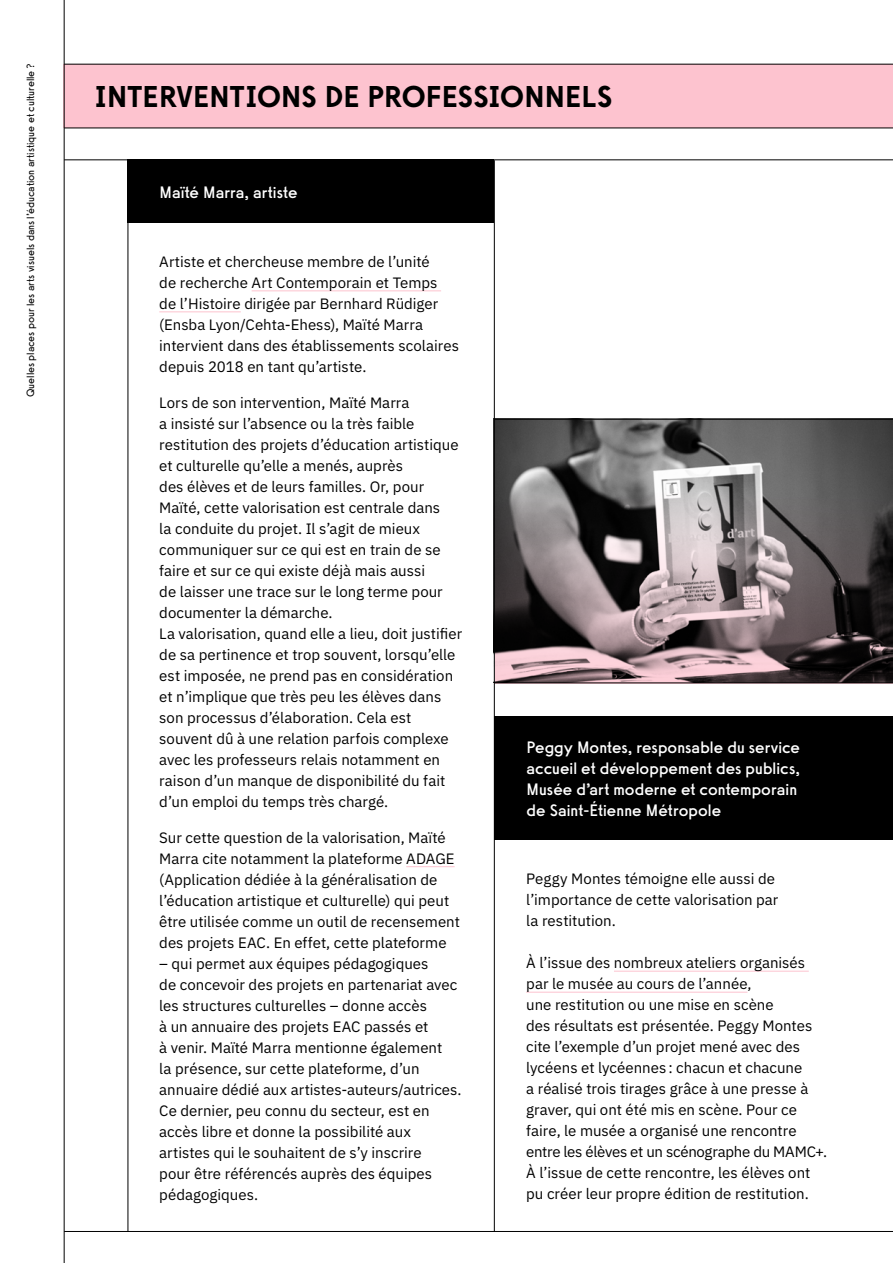
<style>
.page{position:relative;width:893px;height:1263px;background:#fff}
.page>*{position:absolute;margin:0;border:0;box-sizing:border-box;transform-origin:0 0}
.t1{font:500 30px "Sawton Industrial";color:#000}
.t2{font:16.5px/21px "Sawton Industrial";letter-spacing:.005em;color:#fff}
.t3{font:15px/21px "IBM Plex Sans";color:#000}
.t4{font:300 10.5px "Sawton Industrial";letter-spacing:-.005em;color:#000}
</style>
<div class="page">
<svg style="left:495px;top:420px;width:398px;height:262px"></svg>
<hr style="left:64px;top:1231px;width:829px;height:1px;background:#000">
<div style="left:64px;top:64px;width:829px;height:64px;background:#fdc3cf"></div>
<hr style="left:64px;top:128px;width:829px;height:1px;background:#000">
<hr style="left:64px;top:64px;width:829px;height:1px;background:#000">
<hr style="left:252px;top:290px;width:189px;height:1px;background:#fdc3cf">
<hr style="left:159px;top:311px;width:82px;height:1px;background:#fdc3cf">
<hr style="left:406px;top:866px;width:49px;height:1px;background:#fdc3cf">
<hr style="left:128px;top:161px;width:1px;height:1071px;background:#000">
<hr style="left:494px;top:160px;width:1px;height:1072px;background:#000">
<div style="left:128px;top:159px;width:366px;height:64px;background:#000"></div>
<hr style="left:64px;top:159px;width:829px;height:1px;background:#000">
<hr style="left:614px;top:971px;width:195px;height:1px;background:#fdc3cf">
<hr style="left:526px;top:992px;width:221px;height:1px;background:#fdc3cf">
<div style="left:495px;top:716px;width:398px;height:124px;background:#000"></div>
<hr style="left:494px;top:682px;width:399px;height:1px;background:#000">
<hr style="left:494px;top:419px;width:399px;height:1px;background:#000">
<hr style="left:64px;top:0;width:1px;height:1263px;background:#000">
<p class="t4" style="left:24px;top:397px;width:335px;rotate:-90deg">Quelles places pour les arts visuels dans l’éducation artistique et culturelle?</p>
<h1 class="t1" style="left:95px;top:78px;width:519px">INTERVENTIONS DE PROFESSIONNELS</h1>
<p class="t2" style="left:159px;top:181px;width:140px">Maïté Marra, artiste</p>
<p class="t3" style="left:159px;top:250px;width:301px">Artiste et chercheuse membre de l’unité<br>de recherche Art Contemporain et Temps<br>de l’Histoire dirigée par Bernhard Rüdiger (Ensba Lyon/Cehta-Ehess), Maïté Marra intervient dans des établissements scolaires depuis 2018 en tant qu’artiste.</p>
<p class="t3" style="left:159px;top:391px;width:304px">Lors de son intervention, Maïté Marra<br>a insisté sur l’absence ou la très faible restitution des projets d’éducation artistique et culturelle qu’elle a menés, auprès<br>des élèves et de leurs familles. Or, pour Maïté, cette valorisation est centrale dans<br>la conduite du projet. Il s’agit de mieux communiquer sur ce qui est en train de se faire et sur ce qui existe déjà mais aussi<br>de laisser une trace sur le long terme pour documenter la démarche.<br>La valorisation, quand elle a lieu, doit justifier de sa pertinence et trop souvent, lorsqu’elle est imposée, ne prend pas en considération et n’implique que très peu les élèves dans son processus d’élaboration. Cela est souvent dû à une relation parfois complexe avec les professeurs relais notamment en raison d’un manque de disponibilité du fait d’un emploi du temps très chargé.</p>
<p class="t3" style="left:159px;top:826px;width:302px">Sur cette question de la valorisation, Maïté Marra cite notamment la plateforme ADAGE (Application dédiée à la généralisation de l’éducation artistique et culturelle) qui peut être utilisée comme un outil de recensement des projets EAC. En effet, cette plateforme</p>
<p class="t3" style="left:159px;top:952px;width:304px">– qui permet aux équipes pédagogiques<br>de concevoir des projets en partenariat avec les structures culturelles – donne accès<br>à un annuaire des projets EAC passés et<br>à venir. Maïté Marra mentionne également<br>la présence, sur cette plateforme, d’un annuaire dédié aux artistes-auteurs/autrices.<br>Ce dernier, peu connu du secteur, est en accès libre et donne la possibilité aux artistes qui le souhaitent de s’y inscrire<br>pour être référencés auprès des équipes pédagogiques.</p>
<p class="t2" style="left:527px;top:737px;width:275px">Peggy Montes, responsable du service accueil et développement des publics, Musée d’art moderne et contemporain de Saint-Étienne Métropole</p>
<p class="t3" style="left:526px;top:867px;width:254px">Peggy Montes témoigne elle aussi de l’importance de cette valorisation par la restitution.</p>
<p class="t3" style="left:526px;top:951px;width:303px">À l’issue des nombreux ateliers organisés par le musée au cours de l’année,<br>une restitution ou une mise en scène<br>des résultats est présentée. Peggy Montes cite l’exemple d’un projet mené avec des lycéens et lycéennes : chacun et chacune<br>a réalisé trois tirages grâce à une presse à graver, qui ont été mis en scène. Pour ce faire, le musée a organisé une rencontre entre les élèves et un scénographe du MAMC+.<br>À l’issue de cette rencontre, les élèves ont pu créer leur propre édition de restitution.</p>
</div>
